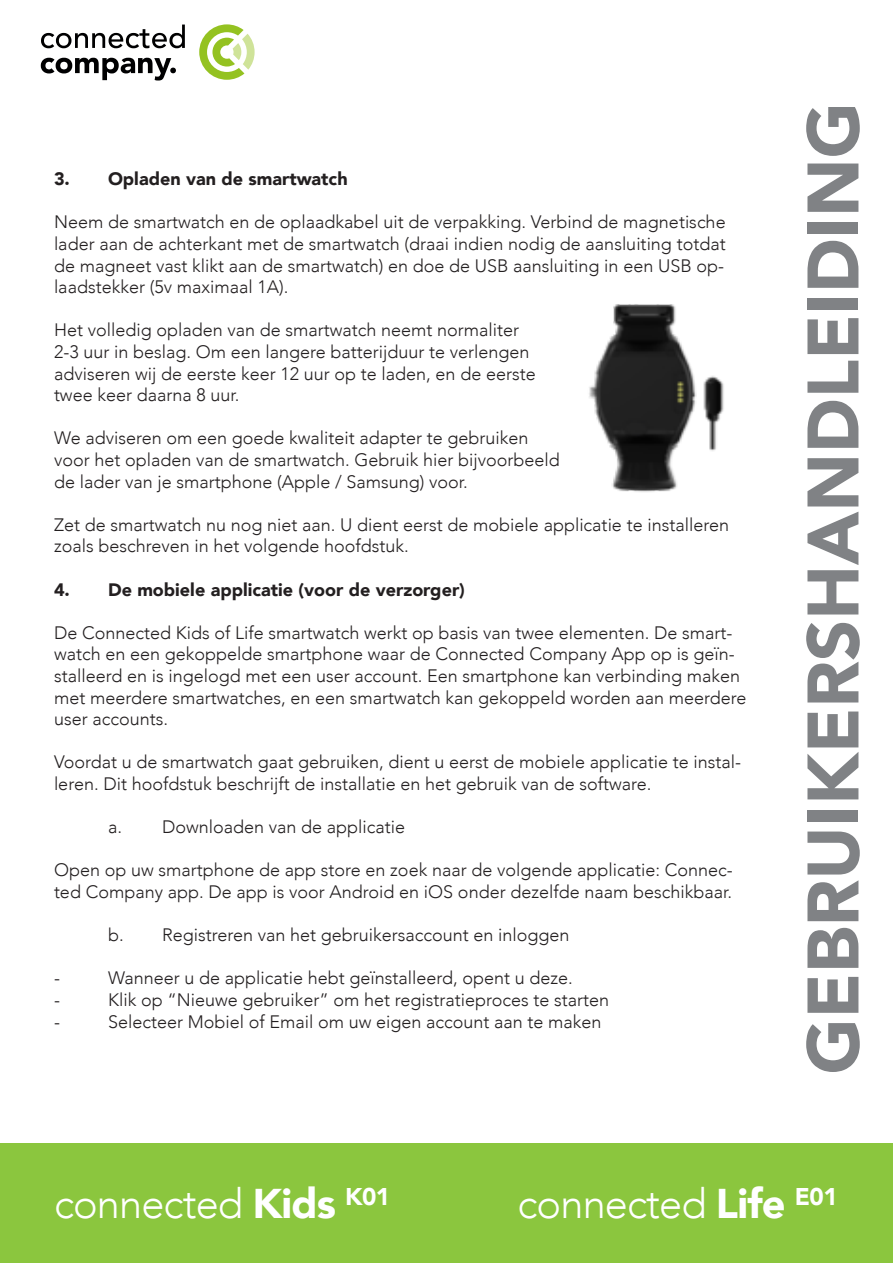
<style>
.page{position:relative;width:893px;height:1263px;background:#fff}
.page>*{position:absolute;margin:0;border:0;box-sizing:border-box;transform-origin:0 0}
.t1{font:900 72px "Avenir";color:#808285}
.t2{font:300 41.55px "Avenir";letter-spacing:-.02em;color:#fff}
.t3{font:300 18px/21.6px "Avenir";color:#231f20}
.t4{font:900 18px "Avenir";color:#231f20}
.s1{font-weight:900}
</style>
<div class="page">
<svg style="left:41px;top:25px;width:144px;height:23px"></svg>
<svg style="left:41px;top:58px;width:135px;height:23px"></svg>
<svg style="left:199px;top:24px;width:56px;height:56px"></svg>
<div style="left:0;top:1144px;width:893px;height:119px;background:#8bc63e"></div>
<img style="left:589px;top:304px;width:135px;height:188px">
<p class="t4" style="left:54px;top:163px;width:295px">3. Opladen van de smartwatch</p>
<p class="t3" style="left:54px;top:211px;width:673px;text-align:justify">Neem de smartwatch en de oplaadkabel uit de verpakking. Verbind de magnetische lader aan de achterkant met de smartwatch (draai indien nodig de aansluiting totdat de magneet vast klikt aan de smartwatch) en doe de USB aansluiting in een USB op&shy;laadstekker (5v maximaal 1A).</p>
<p class="t3" style="left:54px;top:319px;width:467px">Het volledig opladen van de smartwatch neemt normaliter</p>
<p class="t3" style="left:54px;top:341px;width:477px">2-3 uur in beslag. Om een langere batterijduur te verlengen</p>
<p class="t3" style="left:54px;top:363px;width:483px">adviseren wij de eerste keer 12 uur op te laden, en de eerste</p>
<p class="t3" style="left:54px;top:384px;width:187px">twee keer daarna 8 uur.</p>
<p class="t3" style="left:54px;top:427px;width:476px">We adviseren om een goede kwaliteit adapter te gebruiken</p>
<p class="t3" style="left:54px;top:449px;width:507px">voor het opladen van de smartwatch. Gebruik hier bijvoorbeeld</p>
<p class="t3" style="left:54px;top:471px;width:415px">de lader van je smartphone (Apple / Samsung) voor.</p>
<p class="t3" style="left:54px;top:514px;width:676px">Zet de smartwatch nu nog niet aan. U dient eerst de mobiele applicatie te installeren zoals beschreven in het volgende hoofdstuk.</p>
<p class="t4" style="left:54px;top:574px;width:412px">4. De mobiele applicatie (voor de verzorger)</p>
<p class="t3" style="left:54px;top:622px;width:694px">De Connected Kids of Life smartwatch werkt op basis van twee elementen. De smart&shy;watch en een gekoppelde smartphone waar de Connected Company App op is geïn&shy;stalleerd en is ingelogd met een user account. Een smartphone kan verbinding maken met meerdere smartwatches, en een smartwatch kan gekoppeld worden aan meerdere user accounts.</p>
<p class="t3" style="left:54px;top:751px;width:688px">Voordat u de smartwatch gaat gebruiken, dient u eerst de mobiele applicatie te instal&shy;leren. Dit hoofdstuk beschrijft de installatie en het gebruik van de software.</p>
<p class="t3" style="left:108px;top:816px;width:299px">a. Downloaden van de applicatie</p>
<p class="t3" style="left:54px;top:859px;width:680px">Open op uw smartphone de app store en zoek naar de volgende applicatie: Connec&shy;ted Company app. De app is voor Android en iOS onder dezelfde naam beschikbaar.</p>
<p class="t3" style="left:108px;top:924px;width:463px">b. Registreren van het gebruikersaccount en inloggen</p>
<p class="t3" style="left:54px;top:967px;width:7px">-</p>
<p class="t3" style="left:108px;top:967px;width:466px">Wanneer u de applicatie hebt geïnstalleerd, opent u deze.</p>
<p class="t3" style="left:54px;top:989px;width:7px">-</p>
<p class="t3" style="left:108px;top:989px;width:503px">Klik op “Nieuwe gebruiker” om het registratieproces te starten</p>
<p class="t3" style="left:54px;top:1011px;width:7px">-</p>
<p class="t3" style="left:108px;top:1011px;width:495px">Selecteer Mobiel of Email om uw eigen account aan te maken</p>
<p class="t1" style="left:772px;top:1074px;width:973px;rotate:-90deg">GEBRUIKERSHANDLEIDING</p>
<p class="t2" style="left:54px;top:1179px;width:338px">connected <span class="s1">Kids</span> <sup>K01</sup></p>
<p class="t2" style="left:517px;top:1179px;width:322px">connected <span class="s1">Life</span> <sup>E01</sup></p>
</div>
